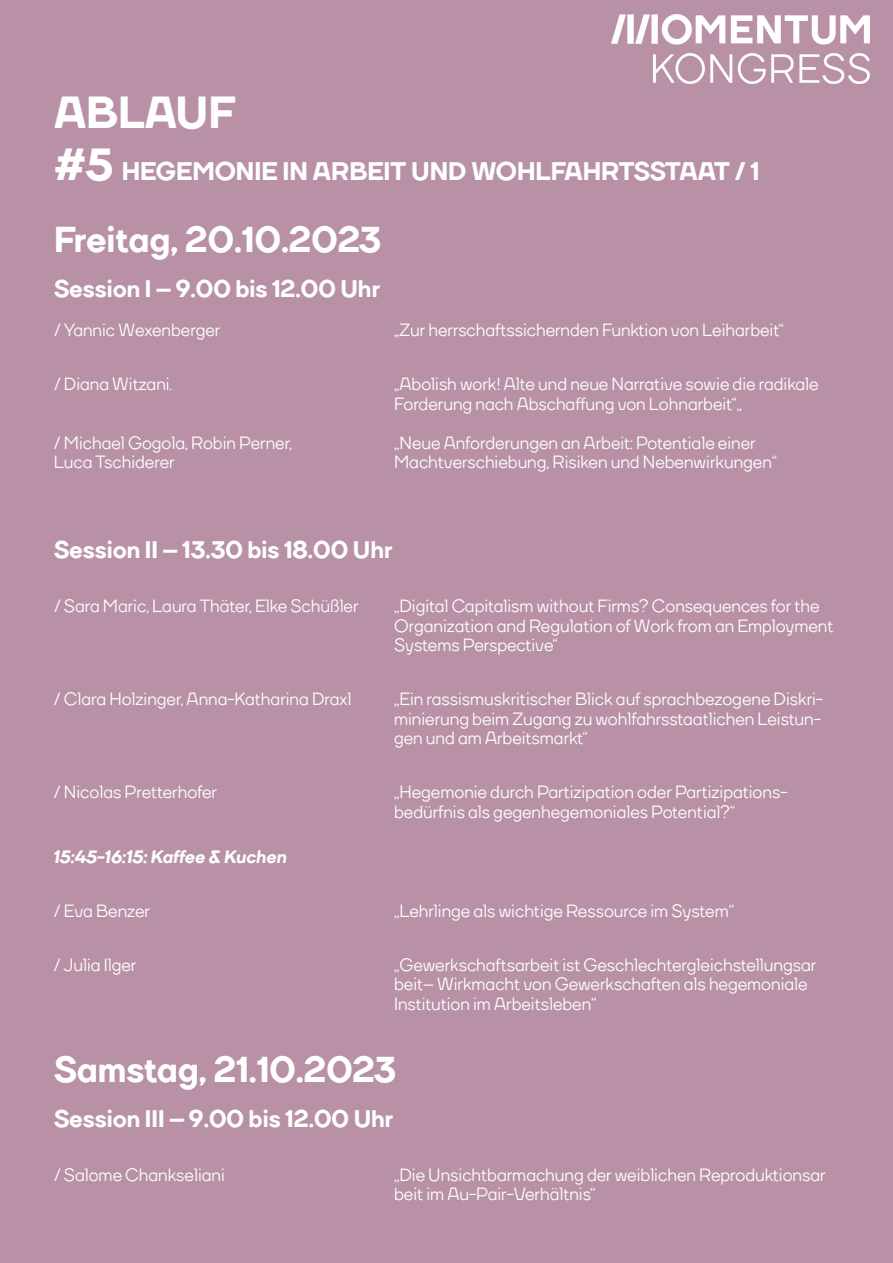
<style>
.page{position:relative;width:893px;height:1263px;background:#b891a6}
.page>*{position:absolute;margin:0;border:0;box-sizing:border-box;transform-origin:0 0}
.t1{font:800 45px "TT Firs";color:#fff}
.t2{font:800 36px "TT Firs";color:#fff}
.t3{font:800 25.5px "TT Firs";color:#fff}
.t4{font:800 24px "TT Firs";color:#fff}
.t5{font:500 18px/19.5px "TT Firs";color:#fff}
.t6{font:italic 800 18px "TT Firs";color:#fff}
.s1{font-size:45px}
</style>
<div class="page">
<img style="left:611px;top:15px;width:259px;height:68px">
<h1 class="t1" style="left:54px;top:83px;width:183px">ABLAUF</h1>
<h3 class="t3" style="left:54px;top:155px;width:707px"><span class="s1">#5</span> HEGEMONIE IN ARBEIT UND WOHLFAHRTSSTAAT / 1</h3>
<h2 class="t2" style="left:54px;top:216px;width:329px">Freitag, 20.10.2023</h2>
<h3 class="t4" style="left:54px;top:273px;width:327px">Session I – 9.00 bis 12.00 Uhr</h3>
<p class="t5" style="left:54px;top:320px;width:168px">/ Yannic Wexenberger</p>
<p class="t5" style="left:394px;top:320px;width:391px">„Zur herrschaftssichernden Funktion von Leiharbeit“</p>
<p class="t5" style="left:54px;top:374px;width:120px">/ Diana Witzani.</p>
<p class="t5" style="left:394px;top:374px;width:426px">„Abolish work! Alte und neue Narrative sowie die radikale<br>Forderung nach Abschaffung von Lohnarbeit“„</p>
<p class="t5" style="left:54px;top:433px;width:240px">/ Michael Gogola, Robin Perner,</p>
<p class="t5" style="left:394px;top:433px;width:363px">„Neue Anforderungen an Arbeit: Potentiale einer</p>
<p class="t5" style="left:54px;top:452px;width:122px">Luca Tschiderer</p>
<p class="t5" style="left:394px;top:452px;width:385px">Machtverschiebung, Risiken und Nebenwirkungen“</p>
<h3 class="t4" style="left:54px;top:534px;width:340px">Session II – 13.30 bis 18.00 Uhr</h3>
<p class="t5" style="left:54px;top:596px;width:306px">/ Sara Maric, Laura Thäter, Elke Schüßler</p>
<p class="t5" style="left:394px;top:596px;width:441px">„Digital Capitalism without Firms? Consequences for the<br>Organization and Regulation of Work from an Employment<br>Systems Perspective“</p>
<p class="t5" style="left:54px;top:689px;width:299px">/ Clara Holzinger, Anna-Katharina Draxl</p>
<p class="t5" style="left:394px;top:689px;width:430px">„Ein rassismuskritischer Blick auf sprachbezogene Diskri&shy;minierung beim Zugang zu wohlfahrsstaatlichen Leistun&shy;gen und am Arbeitsmarkt“</p>
<p class="t5" style="left:54px;top:782px;width:165px">/ Nicolas Pretterhofer</p>
<p class="t5" style="left:394px;top:782px;width:395px">„Hegemonie durch Partizipation oder Partizipations&shy;bedürfnis als gegenhegemoniales Potential?“</p>
<p class="t6" style="left:54px;top:845px;width:235px">15:45-16:15: Kaffee &amp; Kuchen</p>
<p class="t5" style="left:54px;top:901px;width:98px">/ Eva Benzer</p>
<p class="t5" style="left:394px;top:901px;width:341px">„Lehrlinge als wichtige Ressource im System“</p>
<p class="t5" style="left:54px;top:955px;width:84px">/ Julia Ilger</p>
<p class="t5" style="left:394px;top:955px;width:424px">„Gewerkschaftsarbeit ist Geschlechtergleichstellungsar beit– Wirkmacht von Gewerkschaften als hegemoniale<br>Institution im Arbeitsleben“</p>
<h2 class="t2" style="left:54px;top:1046px;width:343px">Samstag, 21.10.2023</h2>
<h3 class="t4" style="left:54px;top:1103px;width:341px">Session III – 9.00 bis 12.00 Uhr</h3>
<p class="t5" style="left:54px;top:1165px;width:172px">/ Salome Chankseliani</p>
<p class="t5" style="left:394px;top:1165px;width:433px">„Die Unsichtbarmachung der weiblichen Reproduktionsar beit im Au-Pair-Verhältnis“</p>
</div>
